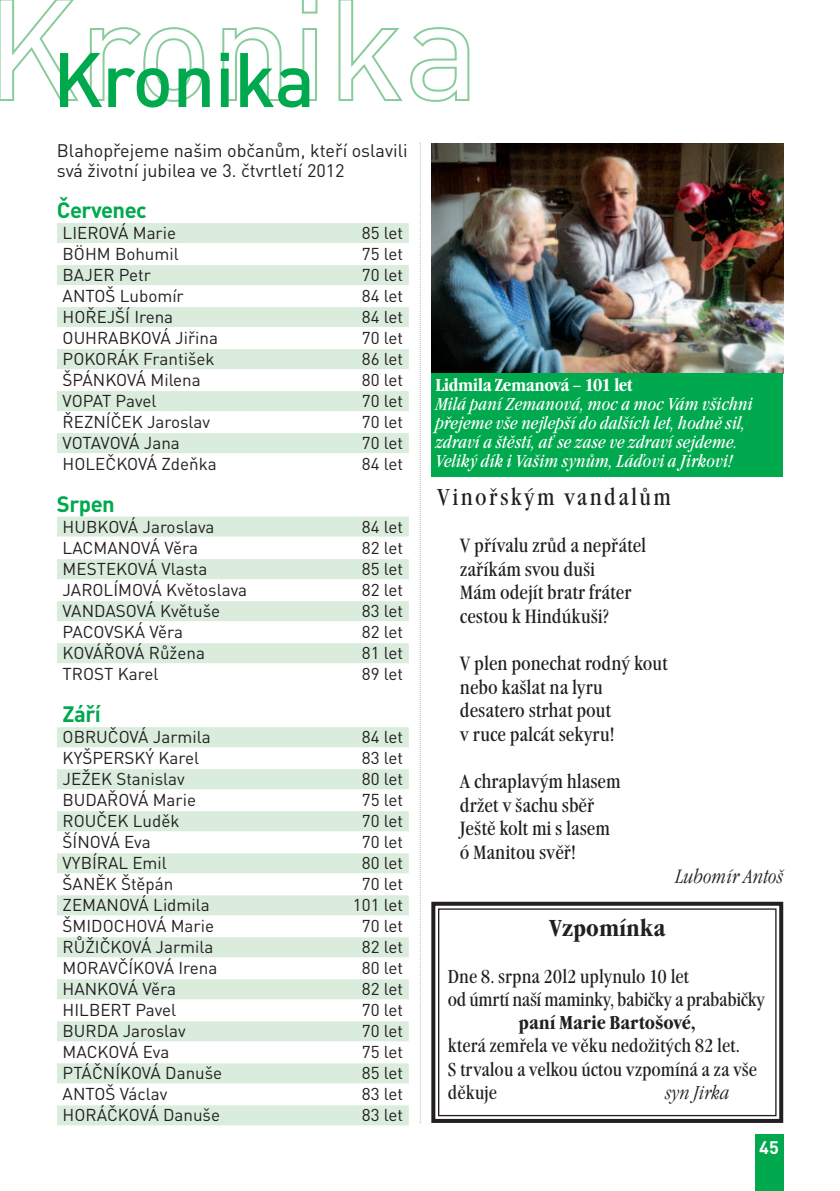
<style>
.page{position:relative;width:840px;height:1191px;background:#fff}
.page>*{position:absolute;margin:0;border:0;box-sizing:border-box;transform-origin:0 0}
.t1{font:500 75.8px "DIN Pro";letter-spacing:-.01em;color:#00a94e}
.t2{font:condensed 24px "Garamond Itc TCE";letter-spacing:.1em;color:#231f20}
.t3{font:700 condensed 24px "Garamond Itc TCE";color:#231f20}
.t4{font:700 22px "DIN Pro";letter-spacing:-.025em;color:#00a94e}
.t5{font:condensed 20px/23.6px "Garamond Itc TCE";color:#231f20}
.t6{font:20px "Garamond Itc TCE Ligh Cond Ital";color:#231f20}
.t7{font:condensed 19.4px/23.2px "Garamond Itc TCE";color:#231f20}
.t8{font:700 condensed 19.4px "Garamond Itc TCE";color:#231f20}
.t9{font:19.4px "Garamond Itc TCE Ligh Cond Ital";color:#231f20}
.t10{font:italic condensed 18px/19px "Garamond Itc TCE";color:#fff}
.t11{font:18px/20px "DIN Pro";color:#231f20}
.t12{font:700 condensed 18px "Garamond Itc TCE";letter-spacing:-.02em;color:#fff}
.t13{font:700 18px "DIN Pro";color:#fff}
.t14{font:17px "DIN Pro";color:#231f20}
</style>
<div class="page">
<svg style="left:0;top:0;width:205px;height:102px"></svg>
<svg style="left:222px;top:0;width:96px;height:101px"></svg>
<svg style="left:338px;top:0;width:131px;height:102px"></svg>
<svg style="left:419px;top:143px;width:1px;height:980px"></svg>
<div style="left:57px;top:223px;width:351px;height:20px;background:#daeddd"></div>
<div style="left:57px;top:265px;width:351px;height:20px;background:#daeddd"></div>
<div style="left:57px;top:307px;width:351px;height:20px;background:#daeddd"></div>
<div style="left:57px;top:349px;width:351px;height:20px;background:#daeddd"></div>
<div style="left:57px;top:391px;width:351px;height:20px;background:#daeddd"></div>
<div style="left:57px;top:433px;width:351px;height:20px;background:#daeddd"></div>
<div style="left:57px;top:516px;width:351px;height:20px;background:#daeddd"></div>
<div style="left:57px;top:559px;width:351px;height:20px;background:#daeddd"></div>
<div style="left:57px;top:601px;width:351px;height:20px;background:#daeddd"></div>
<div style="left:57px;top:643px;width:351px;height:20px;background:#daeddd"></div>
<div style="left:57px;top:727px;width:351px;height:20px;background:#daeddd"></div>
<div style="left:57px;top:769px;width:351px;height:20px;background:#daeddd"></div>
<div style="left:57px;top:811px;width:351px;height:20px;background:#daeddd"></div>
<div style="left:57px;top:853px;width:351px;height:20px;background:#daeddd"></div>
<div style="left:57px;top:895px;width:351px;height:20px;background:#daeddd"></div>
<div style="left:57px;top:937px;width:351px;height:20px;background:#daeddd"></div>
<div style="left:57px;top:979px;width:351px;height:20px;background:#daeddd"></div>
<div style="left:57px;top:1021px;width:351px;height:20px;background:#daeddd"></div>
<div style="left:57px;top:1063px;width:351px;height:20px;background:#daeddd"></div>
<div style="left:57px;top:1105px;width:351px;height:20px;background:#daeddd"></div>
<img style="left:431px;top:143px;width:351px;height:230px">
<div style="left:431px;top:373px;width:351px;height:104px;background:#00a94e"></div>
<div style="left:754px;top:1134px;width:28px;height:57px;background:#00a94e"></div>
<div style="left:431px;top:901px;width:351px;height:222px;border:4px solid #231f20"></div>
<div style="left:438px;top:908px;width:338px;height:208px;border:1px solid #231f20"></div>
<h1 class="t1" style="left:53px;top:53px;width:263px">Kronika</h1>
<p class="t11" style="left:57px;top:143px;width:352px">Blahopřejeme našim občanům, kteří oslavili svá životní jubilea ve 3. čtvrtletí 2012</p>
<p class="t4" style="left:57px;top:197px;width:91px">Červenec</p>
<p class="t14" style="left:63px;top:227px;width:115px">LIEROVÁ Marie</p>
<p class="t14" style="left:361px;top:227px;width:43px">85 let</p>
<p class="t14" style="left:63px;top:248px;width:118px">BÖHM Bohumil</p>
<p class="t14" style="left:361px;top:248px;width:43px">75 let</p>
<p class="t14" style="left:63px;top:269px;width:90px">BAJER Petr</p>
<p class="t14" style="left:361px;top:269px;width:43px">70 let</p>
<p class="t14" style="left:63px;top:290px;width:123px">ANTOŠ Lubomír</p>
<p class="t14" style="left:361px;top:290px;width:43px">84 let</p>
<p class="t14" style="left:63px;top:311px;width:112px">HOŘEJŠÍ Irena</p>
<p class="t14" style="left:361px;top:311px;width:43px">84 let</p>
<p class="t14" style="left:63px;top:332px;width:157px">OUHRABKOVÁ Jiřina</p>
<p class="t14" style="left:361px;top:332px;width:43px">70 let</p>
<p class="t14" style="left:63px;top:353px;width:153px">POKORÁK František</p>
<p class="t14" style="left:361px;top:353px;width:43px">86 let</p>
<p class="t14" style="left:63px;top:374px;width:140px">ŠPÁNKOVÁ Milena</p>
<p class="t14" style="left:361px;top:374px;width:43px">80 let</p>
<p class="t14" style="left:63px;top:395px;width:95px">VOPAT Pavel</p>
<p class="t14" style="left:361px;top:395px;width:43px">70 let</p>
<p class="t14" style="left:63px;top:416px;width:149px">ŘEZNÍČEK Jaroslav</p>
<p class="t14" style="left:361px;top:416px;width:43px">70 let</p>
<p class="t14" style="left:63px;top:437px;width:119px">VOTAVOVÁ Jana</p>
<p class="t14" style="left:361px;top:437px;width:43px">70 let</p>
<p class="t14" style="left:63px;top:458px;width:156px">HOLEČKOVÁ Zdeňka</p>
<p class="t14" style="left:361px;top:458px;width:43px">84 let</p>
<p class="t4" style="left:57px;top:491px;width:59px">Srpen</p>
<p class="t14" style="left:63px;top:521px;width:153px">HUBKOVÁ Jaroslava</p>
<p class="t14" style="left:361px;top:521px;width:43px">84 let</p>
<p class="t14" style="left:63px;top:542px;width:137px">LACMANOVÁ Věra</p>
<p class="t14" style="left:361px;top:542px;width:43px">82 let</p>
<p class="t14" style="left:63px;top:563px;width:146px">MESTEKOVÁ Vlasta</p>
<p class="t14" style="left:361px;top:563px;width:43px">85 let</p>
<p class="t14" style="left:63px;top:584px;width:186px">JAROLÍMOVÁ Květoslava</p>
<p class="t14" style="left:361px;top:584px;width:43px">82 let</p>
<p class="t14" style="left:63px;top:605px;width:159px">VANDASOVÁ Květuše</p>
<p class="t14" style="left:361px;top:605px;width:43px">83 let</p>
<p class="t14" style="left:63px;top:626px;width:122px">PACOVSKÁ Věra</p>
<p class="t14" style="left:361px;top:626px;width:43px">82 let</p>
<p class="t14" style="left:63px;top:647px;width:144px">KOVÁŘOVÁ Růžena</p>
<p class="t14" style="left:361px;top:647px;width:43px">81 let</p>
<p class="t14" style="left:63px;top:668px;width:97px">TROST Karel</p>
<p class="t14" style="left:361px;top:668px;width:43px">89 let</p>
<p class="t4" style="left:63px;top:701px;width:40px">Září</p>
<p class="t14" style="left:63px;top:731px;width:150px">OBRUČOVÁ Jarmila</p>
<p class="t14" style="left:361px;top:731px;width:43px">84 let</p>
<p class="t14" style="left:63px;top:752px;width:138px">KYŠPERSKÝ Karel</p>
<p class="t14" style="left:361px;top:752px;width:43px">83 let</p>
<p class="t14" style="left:63px;top:773px;width:123px">JEŽEK Stanislav</p>
<p class="t14" style="left:361px;top:773px;width:43px">80 let</p>
<p class="t14" style="left:63px;top:794px;width:135px">BUDAŘOVÁ Marie</p>
<p class="t14" style="left:361px;top:794px;width:43px">75 let</p>
<p class="t14" style="left:63px;top:815px;width:118px">ROUČEK Luděk</p>
<p class="t14" style="left:361px;top:815px;width:43px">70 let</p>
<p class="t14" style="left:63px;top:836px;width:89px">ŠÍNOVÁ Eva</p>
<p class="t14" style="left:361px;top:836px;width:43px">70 let</p>
<p class="t14" style="left:63px;top:857px;width:106px">VYBÍRAL Emil</p>
<p class="t14" style="left:361px;top:857px;width:43px">80 let</p>
<p class="t14" style="left:63px;top:878px;width:112px">ŠANĚK Štěpán</p>
<p class="t14" style="left:361px;top:878px;width:43px">70 let</p>
<p class="t14" style="left:63px;top:899px;width:149px">ZEMANOVÁ Lidmila</p>
<p class="t14" style="left:353px;top:899px;width:52px">101 let</p>
<p class="t14" style="left:63px;top:920px;width:153px">ŠMIDOCHOVÁ Marie</p>
<p class="t14" style="left:361px;top:920px;width:43px">70 let</p>
<p class="t14" style="left:63px;top:941px;width:152px">RŮŽIČKOVÁ Jarmila</p>
<p class="t14" style="left:361px;top:941px;width:43px">82 let</p>
<p class="t14" style="left:63px;top:962px;width:156px">MORAVČÍKOVÁ Irena</p>
<p class="t14" style="left:361px;top:962px;width:43px">80 let</p>
<p class="t14" style="left:63px;top:983px;width:115px">HANKOVÁ Věra</p>
<p class="t14" style="left:361px;top:983px;width:43px">82 let</p>
<p class="t14" style="left:63px;top:1004px;width:115px">HILBERT Pavel</p>
<p class="t14" style="left:361px;top:1004px;width:43px">70 let</p>
<p class="t14" style="left:63px;top:1025px;width:125px">BURDA Jaroslav</p>
<p class="t14" style="left:361px;top:1025px;width:43px">70 let</p>
<p class="t14" style="left:63px;top:1046px;width:108px">MACKOVÁ Eva</p>
<p class="t14" style="left:361px;top:1046px;width:43px">75 let</p>
<p class="t14" style="left:63px;top:1067px;width:161px">PTÁČNÍKOVÁ Danuše</p>
<p class="t14" style="left:361px;top:1067px;width:43px">85 let</p>
<p class="t14" style="left:63px;top:1088px;width:106px">ANTOŠ Václav</p>
<p class="t14" style="left:361px;top:1088px;width:43px">83 let</p>
<p class="t14" style="left:63px;top:1109px;width:159px">HORÁČKOVÁ Danuše</p>
<p class="t14" style="left:361px;top:1109px;width:43px">83 let</p>
<p class="t12" style="left:435px;top:377px;width:199px">Lidmila Zemanová – 101 let</p>
<p class="t10" style="left:435px;top:396px;width:319px">Milá paní Zemanová, moc a moc Vám všichni přejeme vše nejlepší do dalších let, hodně sil, zdraví a štěstí, ať se zase ve zdraví sejdeme.<br>Veliký dík i Vašim synům, Láďovi a Jirkovi!</p>
<h2 class="t2" style="left:437px;top:487px;width:235px">Vinořským vandalům</h2>
<p class="t5" style="left:459px;top:535px;width:188px">V přívalu zrůd a nepřátel zaříkám svou duši<br>Mám odejít bratr fráter cestou k Hindúkuši?</p>
<p class="t5" style="left:459px;top:653px;width:209px">V plen ponechat rodný kout nebo kašlat na lyru desatero strhat pout<br>v ruce palcát sekyru!</p>
<p class="t5" style="left:459px;top:771px;width:162px">A chraplavým hlasem držet v šachu sběř<br>Ještě kolt mi s lasem ó Manitou svěř!</p>
<p class="t6" style="left:674px;top:867px;width:110px">Lubomír Antoš</p>
<h2 class="t3" style="left:549px;top:918px;width:118px">Vzpomínka</h2>
<p class="t7" style="left:447px;top:966px;width:318px">Dne 8. srpna 20l2 uplynulo 10 let<br>od úmrtí naší maminky, babičky a prababičky</p>
<p class="t8" style="left:518px;top:1015px;width:179px">paní Marie Bartošové,</p>
<p class="t7" style="left:447px;top:1036px;width:310px">která zemřela ve věku nedožitých 82 let.<br>S trvalou a velkou úctou vzpomíná a za vše děkuje</p>
<p class="t9" style="left:664px;top:1084px;width:66px">syn Jirka</p>
<p class="t13" style="left:758px;top:1137px;width:21px">45</p>
</div>
